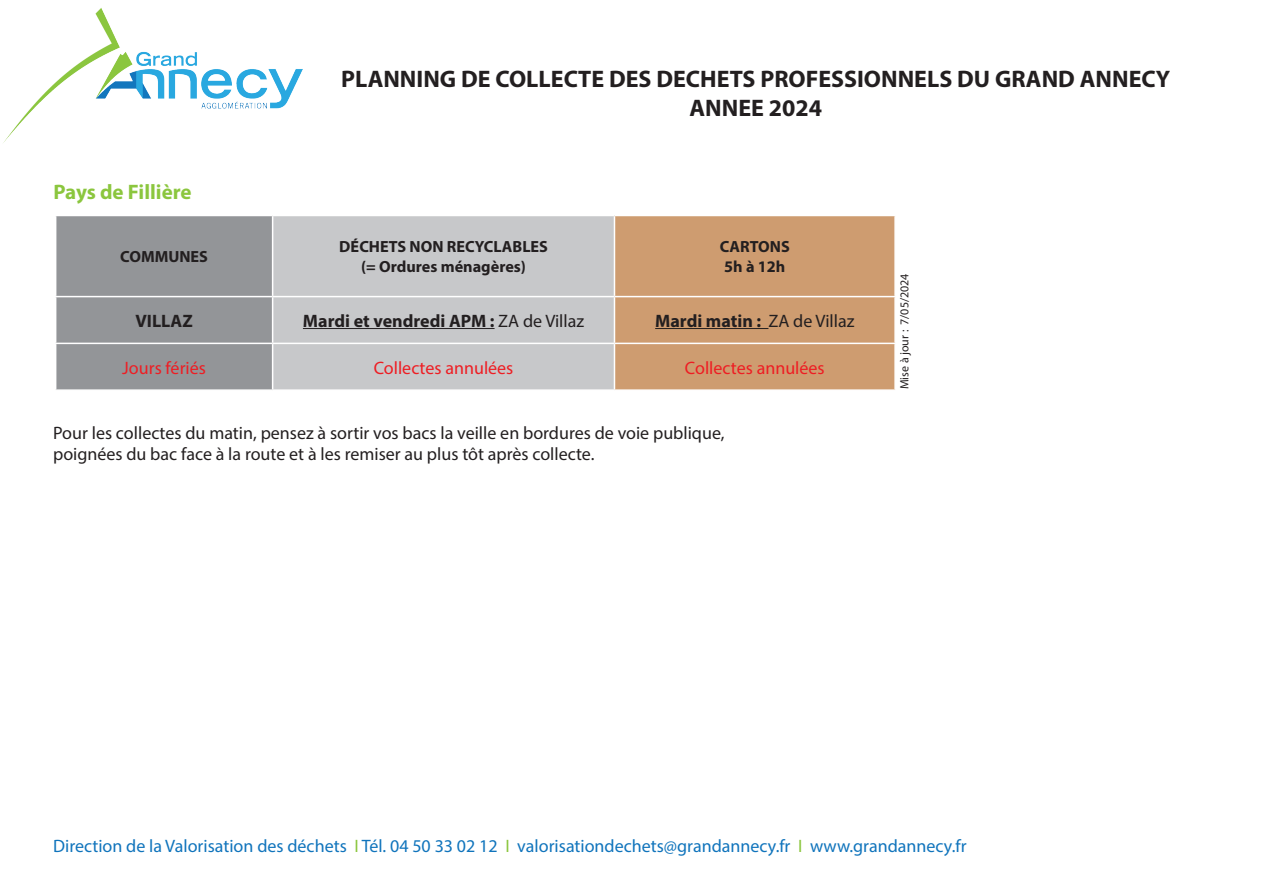
<style>
.page{position:relative;width:1263px;height:893px;background:#fff}
.page>*{position:absolute;margin:0;border:0;box-sizing:border-box;transform-origin:0 0}
.t1{font:700 24px/28.8px "Myriad Pro";color:#231f20;text-align:center}
.t2{font:700 21px "Myriad Pro";color:#8bc63e}
.t3{font:18px/21.6px "Myriad Pro";color:#231f20}
.t4{font:18px "Myriad Pro";color:#1074bc}
.t5{font:700 18px "Myriad Pro";color:#231f20}
.t6{font:18px "Myriad Pro";color:#ee1d23}
.t7{font:700 16.2px/19.5px "Myriad Pro";color:#231f20;text-align:center}
.t8{font:12px "Myriad Pro";color:#231f20}
.s1{font-weight:400}
.s2{color:#8bc63e}
</style>
<div class="page">
<div style="left:615px;top:216px;width:279px;height:173px;background:#ce9c70"></div>
<svg style="left:56px;top:216px;width:558px;height:173px"></svg>
<hr style="left:272px;top:216px;width:1px;height:80px;background:#fff">
<hr style="left:55px;top:296px;width:218px;height:1px;background:#fff">
<hr style="left:273px;top:296px;width:341px;height:1px;background:#fff">
<hr style="left:272px;top:297px;width:1px;height:46px;background:#fff">
<hr style="left:55px;top:343px;width:218px;height:1px;background:#fff">
<hr style="left:273px;top:343px;width:341px;height:1px;background:#fff">
<hr style="left:272px;top:344px;width:1px;height:45px;background:#fff">
<hr style="left:614px;top:343px;width:282px;height:1px;background:#fff">
<hr style="left:614px;top:296px;width:282px;height:1px;background:#fff">
<hr style="left:303px;top:328px;width:192px;height:1px;background:#231f20">
<hr style="left:655px;top:328px;width:113px;height:1px;background:#231f20">
<img style="left:3px;top:8px;width:300px;height:135px">
<p class="t2" style="left:53px;top:178px;width:140px">Pays de Fillière</p>
<h1 class="t1" style="left:341px;top:64px;width:830px">PLANNING DE COLLECTE DES DECHETS PROFESSIONNELS DU GRAND ANNECY<br>ANNEE 2024</h1>
<p class="t7" style="left:120px;top:246px;width:89px">COMMUNES</p>
<p class="t7" style="left:339px;top:237px;width:210px">DÉCHETS NON RECYCLABLES (= Ordures ménagères)</p>
<p class="t7" style="left:720px;top:237px;width:71px;text-align:left">CARTONS<br>5h à 12h</p>
<p class="t5" style="left:135px;top:309px;width:59px">VILLAZ</p>
<p class="t5" style="left:303px;top:309px;width:283px">Mardi et vendredi APM : <span class="s1">ZA de Villaz</span></p>
<p class="t5" style="left:655px;top:309px;width:201px">Mardi matin : <span class="s1">ZA de Villaz</span></p>
<p class="t6" style="left:122px;top:356px;width:85px">Jours fériés</p>
<p class="t6" style="left:374px;top:356px;width:141px">Collectes annulées</p>
<p class="t6" style="left:685px;top:356px;width:141px">Collectes annulées</p>
<p class="t3" style="left:53px;top:422px;width:673px">Pour les collectes du matin, pensez à sortir vos bacs la veille en bordures de voie publique, poignées du bac face à la route et à les remiser au plus tôt après collecte.</p>
<p class="t8" style="left:897px;top:389px;width:117px;rotate:-90deg">Mise à jour : 7/05/2024</p>
<p class="t4" style="left:53px;top:835px;width:915px">Direction de la Valorisation des déchets <span class="s2">I</span> Tél. 04 50 33 02 12 <span class="s2">I</span> valorisationdechets@grandannecy.fr <span class="s2">I</span> www.grandannecy.fr</p>
</div>
